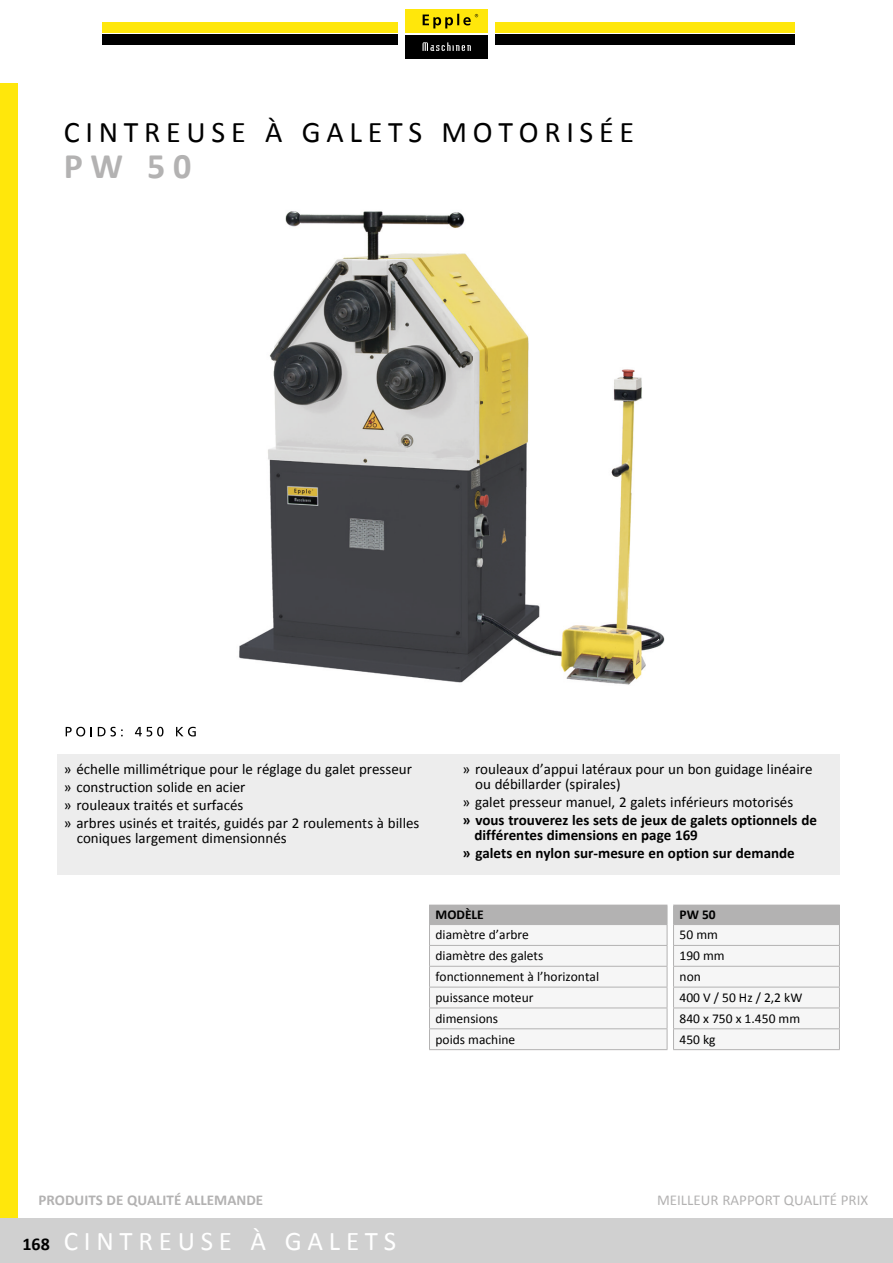
<style>
.page{position:relative;width:893px;height:1263px;background:#fff}
.page>*{position:absolute;margin:0;border:0;box-sizing:border-box;transform-origin:0 0}
.t1{font:700 36px "Calibri";color:#b3b2b2}
.t2{font:30px "Calibri";letter-spacing:.19em;color:#000}
.t3{font:27px "Calibri";letter-spacing:.21em;color:#fff}
.t4{font:15px/18px "Calibri";color:#000}
.t5{font:700 15px/15px "Calibri";color:#000}
.t6{font:700 15px "Calibri";color:#b3b2b2}
.t7{font:15px "Calibri";color:#b3b2b2}
.t8{font:13.5px/20.9px "Calibri";color:#000}
.t9{font:700 13.5px "Calibri";color:#000}
.s1{font-weight:700;font-size:18px;color:#000}
</style>
<div class="page">
<div style="left:102px;top:35px;width:791px;height:10px;background:#000"></div>
<div style="left:0;top:83px;width:18px;height:128px;background:#ffe70b"></div>
<div style="left:0;top:147px;width:18px;height:1071px;background:#ffe70b"></div>
<div style="left:102px;top:23px;width:791px;height:10px;background:#ffe70b"></div>
<div style="left:398px;top:3px;width:97px;height:53px;background:#fff"></div>
<div style="left:405px;top:35px;width:83px;height:23px;background:#000"></div>
<div style="left:405px;top:10px;width:83px;height:23px;background:#ffe70b"></div>
<svg style="left:423px;top:14px;width:55px;height:14px"></svg>
<svg style="left:422px;top:42px;width:49px;height:9px"></svg>
<div style="left:795px;top:0;width:98px;height:59px;background:#fff"></div>
<div style="left:57px;top:754px;width:783px;height:120px;background:#ededed"></div>
<svg style="left:429px;top:905px;width:411px;height:145px"></svg>
<hr style="left:673px;top:966px;width:167px;height:1px;background:#b3b2b2">
<hr style="left:673px;top:987px;width:167px;height:1px;background:#b3b2b2">
<hr style="left:673px;top:1007px;width:167px;height:1px;background:#b3b2b2">
<hr style="left:673px;top:1028px;width:167px;height:1px;background:#b3b2b2">
<hr style="left:673px;top:1049px;width:167px;height:1px;background:#b3b2b2">
<svg style="left:66px;top:727px;width:19px;height:9px"></svg>
<svg style="left:98px;top:727px;width:25px;height:9px"></svg>
<svg style="left:135px;top:727px;width:28px;height:9px"></svg>
<svg style="left:176px;top:727px;width:20px;height:9px"></svg>
<div style="left:0;top:1218px;width:893px;height:45px;background:#d0d0d0"></div>
<img style="left:239px;top:211px;width:426px;height:474px">
<h2 class="t2" style="left:64px;top:120px;width:572px">CINTREUSE À GALETS MOTORISÉE</h2>
<h1 class="t1" style="left:64px;top:151px;width:129px">PW 50</h1>
<p class="t4" style="left:64px;top:761px;width:357px">» échelle millimétrique pour le réglage du galet presseur » construction solide en acier<br>» rouleaux traités et surfacés<br>» arbres usinés et traités, guidés par 2 roulements à billes</p>
<p class="t4" style="left:77px;top:830px;width:212px">coniques largement dimensionnés</p>
<p class="t4" style="left:475px;top:763px;width:339px;line-height:15px;text-indent:-13px">» rouleaux d’appui latéraux pour un bon guidage linéaire ou débillarder (spirales)</p>
<p class="t4" style="left:462px;top:794px;width:332px">» galet presseur manuel, 2 galets inférieurs motorisés</p>
<p class="t5" style="left:475px;top:814px;width:344px;text-indent:-12px">» vous trouverez les sets de jeux de galets optionnels de différentes dimensions en page 169</p>
<p class="t5" style="left:462px;top:847px;width:334px">» galets en nylon sur-mesure en option sur demande</p>
<p class="t9" style="left:436px;top:908px;width:50px">MODÈLE</p>
<p class="t8" style="left:436px;top:925px;width:165px">diamètre d’arbre<br>diamètre des galets fonctionnement à l’horizontal puissance moteur dimensions<br>poids machine</p>
<p class="t9" style="left:680px;top:908px;width:38px">PW 50</p>
<p class="t8" style="left:680px;top:925px;width:124px">50 mm<br>190 mm<br>non<br>400 V / 50 Hz / 2,2 kW<br>840 x 750 x 1.450 mm<br>450 kg</p>
<p class="t6" style="left:39px;top:1193px;width:226px">PRODUITS DE QUALITÉ ALLEMANDE</p>
<p class="t7" style="left:657px;top:1193px;width:213px">MEILLEUR RAPPORT QUALITÉ PRIX</p>
<h3 class="t3" style="left:22px;top:1230px;width:375px"><span class="s1">168</span> CINTREUSE À GALETS</h3>
</div>
